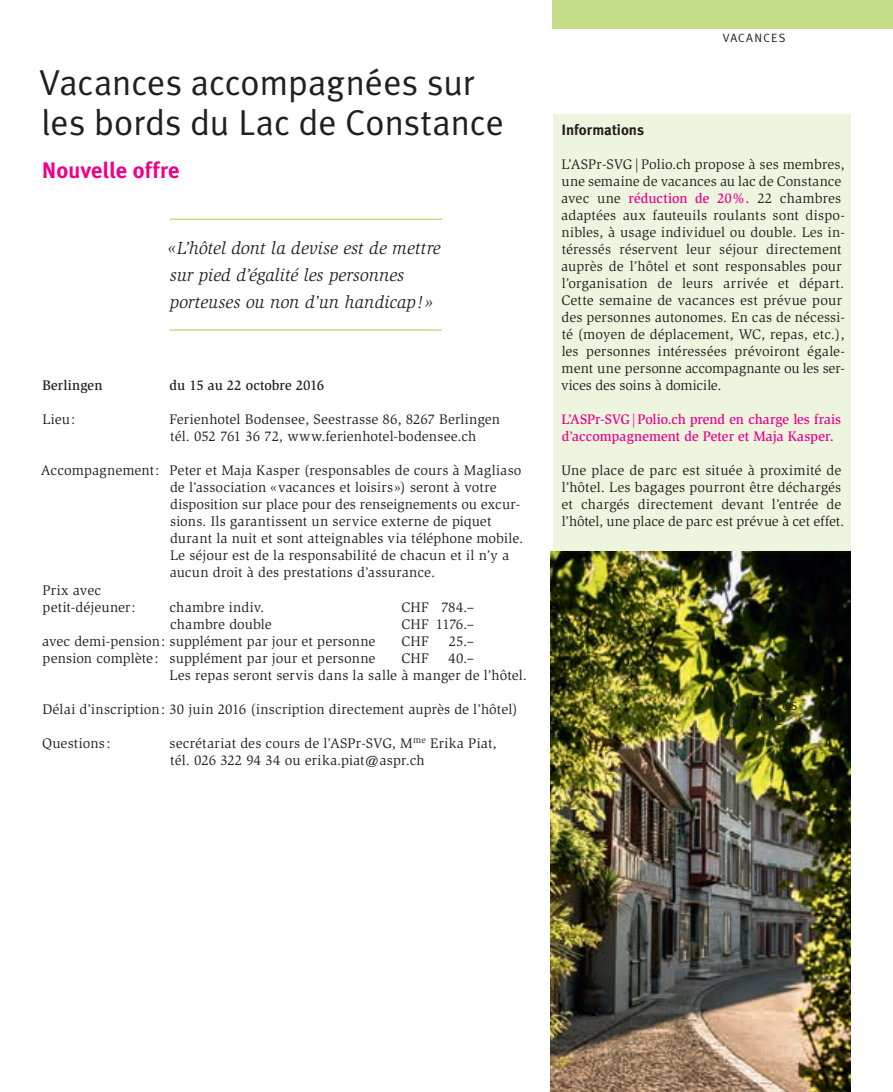
<style>
.page{position:relative;width:893px;height:1092px;background:#fff}
.page>*{position:absolute;margin:0;border:0;box-sizing:border-box;transform-origin:0 0}
.t1{font:36px/39.6px "Meta Plus Normal";color:#231f20}
.t2{font:700 22.5px "Meta Plus";color:#ed028c}
.t3{font:italic 18px/27px "Slimbach";letter-spacing:.005em;color:#231f20}
.t4{font:700 15px "Meta Plus";color:#231f20}
.t5{font:14.25px/17px "Slimbach";letter-spacing:.01em;color:#231f20}
.t6{font:500 14.25px/17px "Slimbach";color:#ed028c}
.t7{font:500 14.25px "Slimbach";color:#231f20}
.t8{font:12px/14.4px "Meta Plus Normal";letter-spacing:.1em;color:#231f20}
.s1{font-weight:500;color:#ed028c}
</style>
<div class="page">
<hr style="left:169px;top:218px;width:273px;height:2px;background:#c5dd88">
<hr style="left:169px;top:329px;width:273px;height:2px;background:#c5dd88">
<div style="left:552px;top:115px;width:298px;height:976px;background:#eef5df"></div>
<img style="left:550px;top:552px;width:300px;height:539px">
<div style="left:552px;top:0;width:340px;height:29px;background:#c5dd88"></div>
<h1 class="t1" style="left:39px;top:63px;width:466px">Vacances accompagnées sur les bords du Lac de Constance</h1>
<h2 class="t2" style="left:42px;top:157px;width:139px">Nouvelle offre</h2>
<p class="t3" style="left:168px;top:235px;width:274px">«L’hôtel dont la devise est de mettre sur pied d’égalité les personnes porteuses ou non d’un handicap!»</p>
<p class="t7" style="left:43px;top:377px;width:61px">Berlingen</p>
<p class="t7" style="left:169px;top:377px;width:156px">du 15 au 22 octobre 2016</p>
<p class="t5" style="left:42px;top:411px;width:35px">Lieu:</p>
<p class="t5" style="left:169px;top:411px;width:332px">Ferienhotel Bodensee, Seestrasse 86, 8267 Berlingen tél. 052 761 36 72, www.ferienhotel-bodensee.ch</p>
<p class="t5" style="left:41px;top:462px;width:482px">Accompagnement: Peter et Maja Kasper (responsables de cours à Magliaso</p>
<p class="t5" style="left:170px;top:479px;width:328px">de l’association «vacances et loisirs») seront à votre</p>
<p class="t5" style="left:170px;top:496px;width:350px">disposition sur place pour des renseignements ou excur-</p>
<p class="t5" style="left:170px;top:513px;width:323px">sions. Ils garantissent un service externe de piquet</p>
<p class="t5" style="left:170px;top:530px;width:354px">durant la nuit et sont atteignables via téléphone mobile.</p>
<p class="t5" style="left:170px;top:547px;width:340px">Le séjour est de la responsabilité de chacun et il n’y a</p>
<p class="t5" style="left:170px;top:564px;width:267px">aucun droit à des prestations d’assurance.</p>
<p class="t5" style="left:42px;top:581px;width:60px">Prix avec</p>
<p class="t5" style="left:43px;top:598px;width:95px">petit-déjeuner:</p>
<p class="t5" style="left:169px;top:598px;width:96px">chambre indiv.</p>
<p class="t5" style="left:401px;top:598px;width:74px">CHF 784.–</p>
<p class="t5" style="left:170px;top:615px;width:103px">chambre double</p>
<p class="t5" style="left:401px;top:615px;width:74px">CHF 1176.–</p>
<p class="t5" style="left:42px;top:632px;width:335px">avec demi-pension: supplément par jour et personne</p>
<p class="t5" style="left:401px;top:632px;width:29px">CHF</p>
<p class="t5" style="left:449px;top:632px;width:27px">25.–</p>
<p class="t5" style="left:43px;top:649px;width:334px">pension complète: supplément par jour et personne</p>
<p class="t5" style="left:401px;top:649px;width:29px">CHF</p>
<p class="t5" style="left:169px;top:649px;width:359px;text-indent:279px">40.–<br>Les repas seront servis dans la salle à manger de l’hôtel.</p>
<p class="t5" style="left:42px;top:700px;width:477px">Délai d’inscription: 30 juin 2016 (inscription directement auprès de l’hôtel)</p>
<p class="t5" style="left:42px;top:734px;width:70px">Questions:</p>
<p class="t5" style="left:169px;top:734px;width:328px">secrétariat des cours de l’ASPr-SVG, M<sup>me</sup> Erika Piat, tél. 026 322 94 34 ou erika.piat@aspr.ch</p>
<p class="t8" style="left:722px;top:31px;width:64px">VACANCES</p>
<p class="t4" style="left:561px;top:121px;width:84px">Informations</p>
<p class="t5" style="left:561px;top:156px;width:285px">L’ASPr-SVG|Polio.ch propose à ses membres, une semaine de vacances au lac de Constance avec une <span class="s1">réduction de 20%.</span> 22 chambres adaptées aux fauteuils roulants sont dispo&shy;nibles, à usage individuel ou double. Les in&shy;téressés réservent leur séjour directement auprès de l’hôtel et sont responsables pour l’organisation de leurs arrivée et départ.<br>Cette semaine de vacances est prévue pour des personnes autonomes. En cas de nécessi&shy;té (moyen de déplacement, WC, repas, etc.), les personnes intéressées prévoiront égale&shy;ment une personne accompagnante ou les ser&shy;vices des soins à domicile.</p>
<p class="t6" style="left:561px;top:411px;width:281px">L’ASPr-SVG|Polio.ch prend en charge les frais d’accompagnement de Peter et Maja Kasper.</p>
<p class="t5" style="left:561px;top:462px;width:284px">Une place de parc est située à proximité de l’hôtel. Les bagages pourront être déchargés et chargés directement devant l’entrée de l’hôtel, une place de parc est prévue à cet effet.</p>
<p class="t8" style="left:722px;top:698px;width:76px">UNTERWEGS<br>EN ROUTE</p>
</div>
